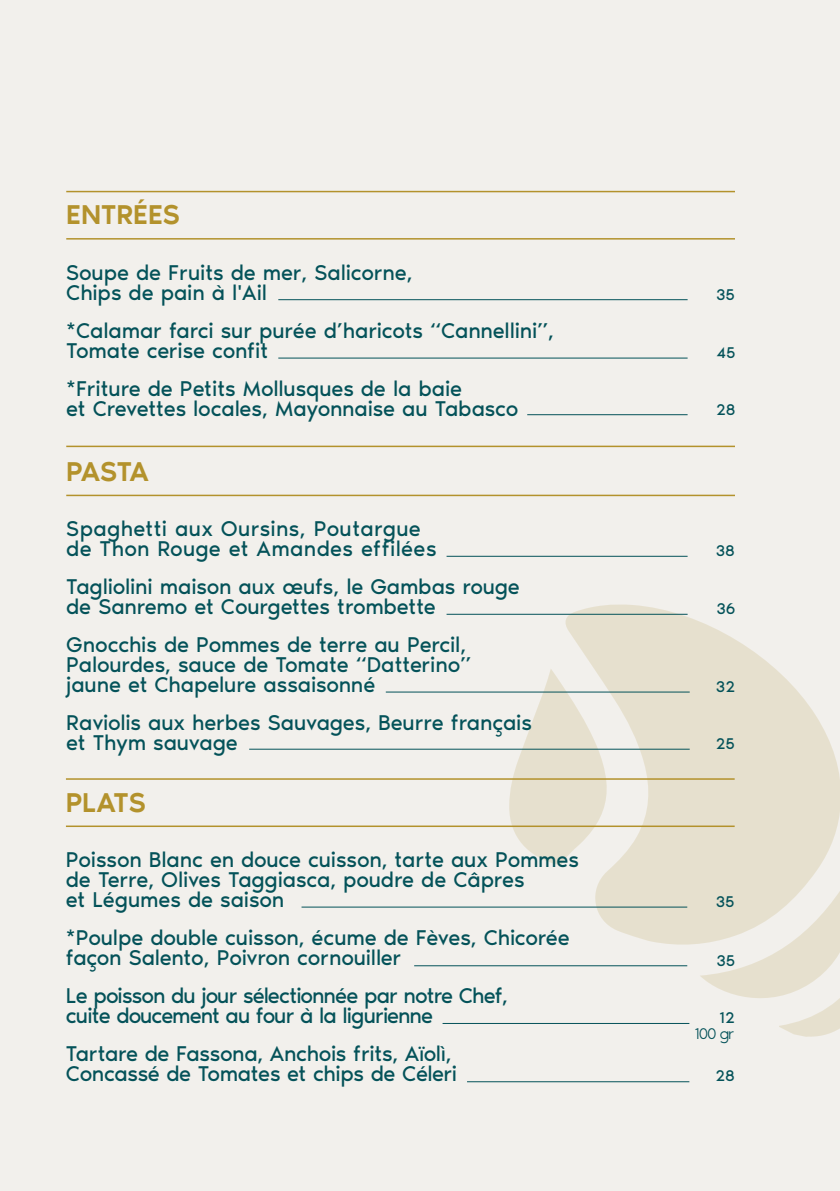
<style>
.page{position:relative;width:840px;height:1191px;background:#fff}
.page>*{position:absolute;margin:0;border:0;box-sizing:border-box;transform-origin:0 0}
.t1{font:500 28px "Noir Pro";color:#b3922c}
.t2{font:22px/20px "Noir Pro";letter-spacing:-.01em;color:#045259}
.t3{font:22px/20px "Noir Pro";letter-spacing:-.04em;color:#045259}
.t4{font:22px/20px "Noir Pro";letter-spacing:.01em;color:#045259}
.t5{font:16px "Noir Pro";color:#045259}
.t6{font:300 16px "Noir Pro";color:#045259}
</style>
<div class="page">
<div style="left:0;top:0;width:839px;height:1191px;background:#f2f0ec"></div>
<svg style="left:562px;top:604px;width:277px;height:341px;fill:#e6e0ce"></svg>
<svg style="left:509px;top:668px;width:99px;height:197px"></svg>
<svg style="left:699px;top:878px;width:140px;height:158px"></svg>
<hr style="left:66px;top:778px;width:668px;height:1px;background:#b3922c">
<hr style="left:66px;top:825px;width:668px;height:2px;background:#b3922c">
<hr style="left:301px;top:906px;width:386px;height:1px;background:#045259">
<hr style="left:442px;top:1023px;width:247px;height:1px;background:#045259">
<hr style="left:467px;top:1081px;width:222px;height:1px;background:#045259">
<hr style="left:414px;top:965px;width:273px;height:1px;background:#045259">
<hr style="left:66px;top:191px;width:668px;height:1px;background:#b3922c">
<hr style="left:66px;top:445px;width:668px;height:2px;background:#b3922c">
<hr style="left:66px;top:238px;width:668px;height:1px;background:#b3922c">
<hr style="left:278px;top:299px;width:409px;height:1px;background:#045259">
<hr style="left:278px;top:358px;width:409px;height:1px;background:#045259">
<hr style="left:527px;top:414px;width:160px;height:1px;background:#045259">
<hr style="left:66px;top:494px;width:668px;height:2px;background:#b3922c">
<hr style="left:446px;top:556px;width:241px;height:1px;background:#045259">
<hr style="left:385px;top:691px;width:304px;height:1px;background:#045259">
<hr style="left:249px;top:749px;width:440px;height:1px;background:#045259">
<hr style="left:446px;top:614px;width:241px;height:1px;background:#045259">
<p class="t1" style="left:66px;top:193px;width:115px">ENTRÉES</p>
<p class="t2" style="left:66px;top:261px;width:348px">Soupe de Fruits de mer, Salicorne,<br>Chips de pain à l'Ail</p>
<p class="t2" style="left:66px;top:319px;width:489px">*Calamar farci sur purée d’haricots “Cannellini”,<br>Tomate cerise confit</p>
<p class="t2" style="left:66px;top:377px;width:453px">*Friture de Petits Mollusques de la baie<br>et Crevettes locales, Mayonnaise au Tabasco</p>
<p class="t1" style="left:66px;top:449px;width:84px">PASTA</p>
<p class="t4" style="left:66px;top:517px;width:371px">Spaghetti aux Oursins, Poutargue de Thon Rouge et Amandes effilées</p>
<p class="t2" style="left:66px;top:575px;width:455px">Tagliolini maison aux œufs, le Gambas rouge de Sanremo et Courgettes trombette</p>
<p class="t2" style="left:66px;top:633px;width:406px">Gnocchis de Pommes de terre au Percil,<br>Palourdes, sauce de Tomate “Datterino” jaune et Chapelure assaisonné</p>
<p class="t2" style="left:66px;top:711px;width:467px">Raviolis aux herbes Sauvages, Beurre français et Thym sauvage</p>
<p class="t1" style="left:66px;top:780px;width:81px">PLATS</p>
<p class="t2" style="left:66px;top:848px;width:514px">Poisson Blanc en douce cuisson, tarte aux Pommes de Terre, Olives Taggiasca, poudre de Câpres<br>et Légumes de saison</p>
<p class="t2" style="left:66px;top:926px;width:505px">*Poulpe double cuisson, écume de Fèves, Chicorée façon Salento, Poivron cornouiller</p>
<p class="t3" style="left:66px;top:984px;width:443px">Le poisson du jour sélectionnée par notre Chef, cuite doucement au four à la ligurienne</p>
<p class="t2" style="left:66px;top:1042px;width:392px">Tartare de Fassona, Anchois frits, Aïolì,<br>Concassé de Tomates et chips de Céleri</p>
<p class="t5" style="left:715px;top:282px;width:20px">35</p>
<p class="t5" style="left:716px;top:340px;width:21px">45</p>
<p class="t5" style="left:715px;top:397px;width:21px">28</p>
<p class="t5" style="left:715px;top:538px;width:21px">38</p>
<p class="t5" style="left:716px;top:596px;width:21px">36</p>
<p class="t5" style="left:715px;top:674px;width:21px">32</p>
<p class="t5" style="left:715px;top:731px;width:21px">25</p>
<p class="t5" style="left:715px;top:889px;width:20px">35</p>
<p class="t5" style="left:716px;top:948px;width:20px">35</p>
<p class="t5" style="left:718px;top:1005px;width:17px">12</p>
<p class="t6" style="left:694px;top:1021px;width:41px">100 gr</p>
<p class="t5" style="left:715px;top:1063px;width:21px">28</p>
</div>
